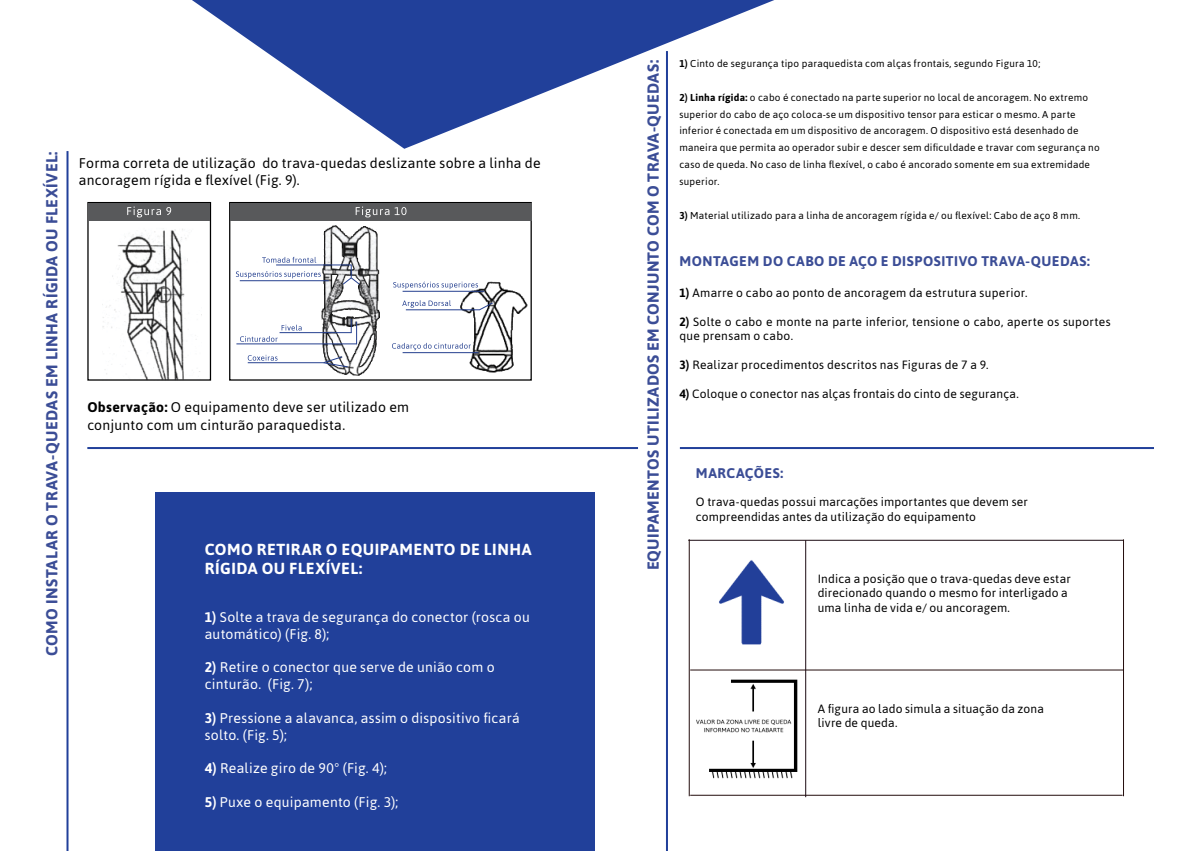
<style>
.page{position:relative;width:1191px;height:851px;background:#fff}
.page>*{position:absolute;margin:0;border:0;box-sizing:border-box;transform-origin:0 0}
.t1{font:700 16px "Asap";letter-spacing:.025em;color:#3b4d96}
.t2{font:700 16px/19.2px "Asap";letter-spacing:.035em;color:#fff}
.t3{font:14px/16.8px "Asap";letter-spacing:.015em;color:#fff}
.t4{font:14px/16.8px "Asap";letter-spacing:.02em;color:#000}
.t5{font:700 14px "Asap";letter-spacing:.035em;color:#3b4d96}
.t6{font:12px/14.4px "Asap";letter-spacing:.02em;color:#000}
.t7{font:10px/16.8px "Asap";letter-spacing:.025em;color:#000}
.s1{font-weight:700}
</style>
<div class="page">
<div style="left:155px;top:492px;width:439px;height:358px;background:#21409a"></div>
<svg style="left:192px;top:0;width:582px;height:149px"></svg>
<hr style="left:66px;top:151px;width:2px;height:699px;background:#21409a">
<hr style="left:666px;top:51px;width:2px;height:799px;background:#21409a">
<img style="left:102px;top:229px;width:98px;height:149px">
<div style="left:87px;top:202px;width:124px;height:178px;border:1px solid #000"></div>
<div style="left:89px;top:203px;width:121px;height:18px;background:#58595b"></div>
<svg style="left:127px;top:206px;width:44px;height:11px"></svg>
<img style="left:236px;top:225px;width:292px;height:151px">
<div style="left:229px;top:202px;width:303px;height:178px;border:1px solid #000"></div>
<div style="left:230px;top:203px;width:302px;height:18px;background:#58595b"></div>
<svg style="left:356px;top:206px;width:50px;height:11px"></svg>
<svg style="left:351px;top:319px;width:6px;height:24px"></svg>
<hr style="left:276px;top:264px;width:75px;height:1px;background:#25408f">
<hr style="left:240px;top:280px;width:89px;height:1px;background:#25408f">
<hr style="left:279px;top:332px;width:72px;height:1px;background:#25408f">
<hr style="left:236px;top:343px;width:121px;height:1px;background:#25408f">
<hr style="left:248px;top:362px;width:76px;height:1px;background:#25408f">
<svg style="left:342px;top:264px;width:18px;height:21px"></svg>
<svg style="left:322px;top:356px;width:26px;height:11px"></svg>
<hr style="left:402px;top:291px;width:82px;height:1px;background:#25408f">
<hr style="left:406px;top:309px;width:73px;height:1px;background:#25408f">
<svg style="left:478px;top:302px;width:15px;height:9px"></svg>
<hr style="left:402px;top:352px;width:76px;height:1px;background:#25408f">
<svg style="left:262px;top:257px;width:54px;height:6px"></svg>
<svg style="left:236px;top:271px;width:85px;height:7px"></svg>
<svg style="left:393px;top:281px;width:85px;height:8px"></svg>
<svg style="left:402px;top:300px;width:49px;height:7px"></svg>
<svg style="left:392px;top:343px;width:79px;height:7px"></svg>
<svg style="left:248px;top:355px;width:29px;height:5px"></svg>
<svg style="left:240px;top:336px;width:38px;height:6px"></svg>
<svg style="left:282px;top:324px;width:20px;height:6px"></svg>
<hr style="left:87px;top:447px;width:551px;height:2px;background:#21409a">
<hr style="left:680px;top:447px;width:474px;height:2px;background:#21409a">
<img style="left:719px;top:560px;width:65px;height:85px">
<img style="left:696px;top:677px;width:111px;height:103px">
<hr style="left:690px;top:669px;width:434px;height:1px;background:#230c0c">
<hr style="left:688px;top:539px;width:435px;height:1px;background:#1c0b12">
<hr style="left:688px;top:539px;width:1px;height:257px;background:#230c0c">
<hr style="left:690px;top:794px;width:432px;height:1px;background:#230c0c">
<hr style="left:1123px;top:539px;width:1px;height:257px;background:#230c0c">
<hr style="left:805px;top:540px;width:1px;height:257px;background:#1c0b12">
<h1 class="t1" style="left:40px;top:655px;width:506px;rotate:-90deg">COMO INSTALAR O TRAVA-QUEDAS EM LINHA RÍGIDA OU FLEXÍVEL:</h1>
<h2 class="t4" style="left:79px;top:154px;width:463px">Forma correta de utilização do trava-quedas deslizante sobre a linha de ancoragem rígida e flexível (Fig. 9).</h2>
<h2 class="t4" style="left:87px;top:397px;width:323px;line-height:18px"><span class="s1">Observação:</span> O equipamento deve ser utilizado em conjunto com um cinturão paraquedista.</h2>
<h1 class="t2" style="left:205px;top:538px;width:328px">COMO RETIRAR O EQUIPAMENTO DE LINHA<br>RÍGIDA OU FLEXÍVEL:</h1>
<h2 class="t3" style="left:205px;top:608px;width:327px"><span class="s1">1)</span> Solte a trava de segurança do conector (rosca ou automático) (Fig. 8);</h2>
<h2 class="t3" style="left:205px;top:658px;width:291px"><span class="s1">2)</span> Retire o conector que serve de união com o cinturão. (Fig. 7);</h2>
<h2 class="t3" style="left:205px;top:709px;width:316px"><span class="s1">3)</span> Pressione a alavanca, assim o dispositivo ficará solto. (Fig. 5);</h2>
<h2 class="t3" style="left:205px;top:759px;width:184px"><span class="s1">4)</span> Realize giro de 90° (Fig. 4);</h2>
<h2 class="t3" style="left:205px;top:793px;width:195px"><span class="s1">5)</span> Puxe o equipamento (Fig. 3);</h2>
<h1 class="t1" style="left:642px;top:570px;width:511px;rotate:-90deg">EQUIPAMENTOS UTILIZADOS EM CONJUNTO COM O TRAVA-QUEDAS:</h1>
<p class="t7" style="left:679px;top:55px;width:362px"><span class="s1">1)</span> Cinto de segurança tipo paraquedista com alças frontais, segundo Figura 10;</p>
<p class="t7" style="left:679px;top:89px;width:422px"><span class="s1">2) Linha rígida:</span> o cabo é conectado na parte superior no local de ancoragem. No extremo superior do cabo de aço coloca-se um dispositivo tensor para esticar o mesmo. A parte inferior é conectada em um dispositivo de ancoragem. O dispositivo está desenhado de maneira que permita ao operador subir e descer sem dificuldade e travar com segurança no caso de queda. No caso de linha flexível, o cabo é ancorado somente em sua extremidade superior.</p>
<p class="t7" style="left:679px;top:206px;width:402px"><span class="s1">3)</span> Material utilizado para a linha de ancoragem rígida e/ ou flexível: Cabo de aço 8 mm.</p>
<h2 class="t5" style="left:679px;top:251px;width:412px">MONTAGEM DO CABO DE AÇO E DISPOSITIVO TRAVA-QUEDAS:</h2>
<p class="t6" style="left:679px;top:285px;width:349px"><span class="s1">1)</span> Amarre o cabo ao ponto de ancoragem da estrutura superior.</p>
<p class="t6" style="left:679px;top:314px;width:433px"><span class="s1">2)</span> Solte o cabo e monte na parte inferior, tensione o cabo, aperte os suportes que prensam o cabo.</p>
<p class="t6" style="left:679px;top:357px;width:310px"><span class="s1">3)</span> Realizar procedimentos descritos nas Figuras de 7 a 9.</p>
<p class="t6" style="left:679px;top:386px;width:341px"><span class="s1">4)</span> Coloque o conector nas alças frontais do cinto de segurança.</p>
<h2 class="t5" style="left:696px;top:462px;width:89px">MARCAÇÕES:</h2>
<p class="t6" style="left:696px;top:494px;width:333px">O trava-quedas possui marcações importantes que devem ser compreendidas antes da utilização do equipamento</p>
<p class="t6" style="left:817px;top:571px;width:254px">Indica a posição que o trava-quedas deve estar direcionado quando o mesmo for interligado a uma linha de vida e/ ou ancoragem.</p>
<p class="t6" style="left:817px;top:700px;width:228px">A figura ao lado simula a situação da zona livre de queda.</p>
</div>
